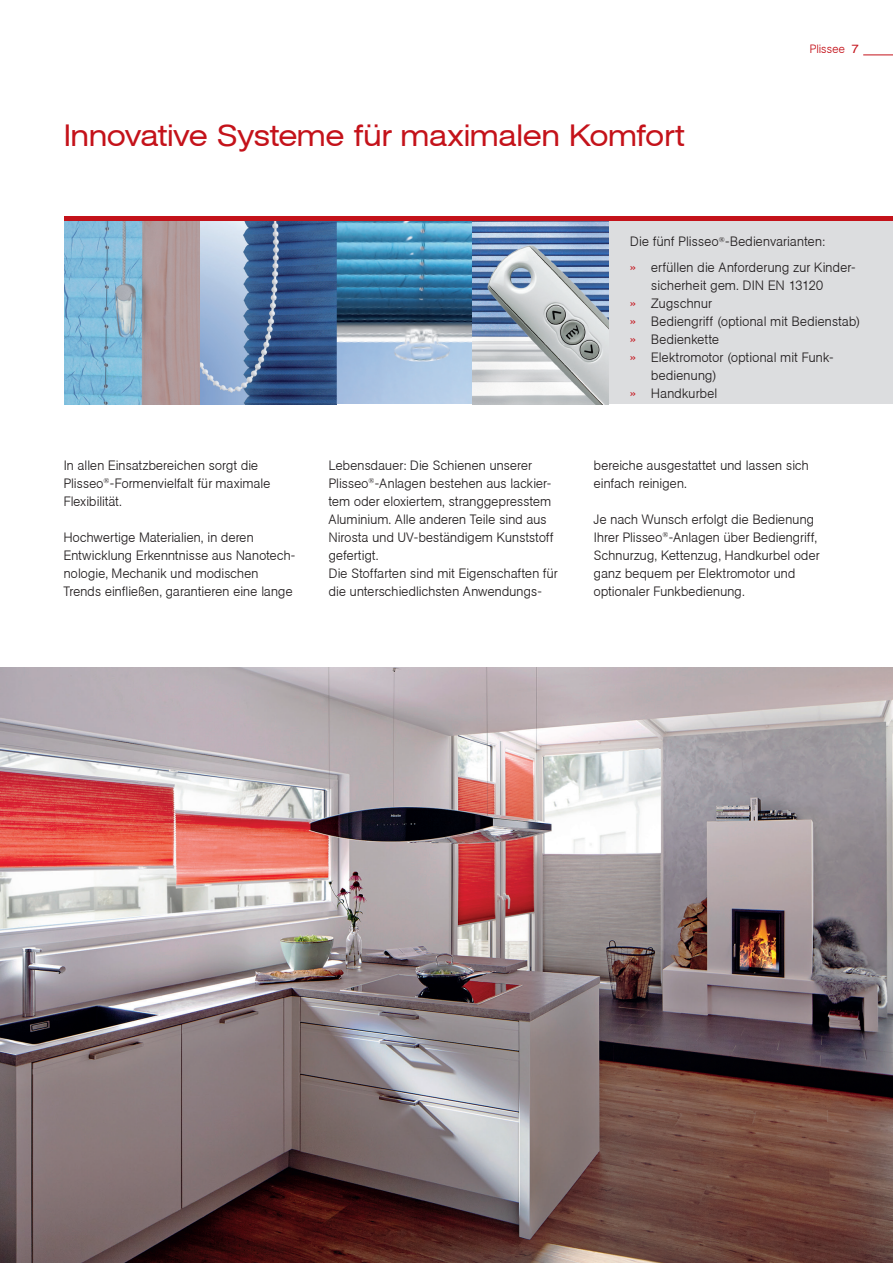
<style>
.page{position:relative;width:893px;height:1263px;background:#fff}
.page>*{position:absolute;margin:0;border:0;box-sizing:border-box;transform-origin:0 0}
.t1{font:30px "Agba Extended Normal";letter-spacing:-.005em;color:#c4121a}
.t2{font:700 13.5px/18px "Agba Small";letter-spacing:.005em;color:#231f20}
.t3{font:700 12px "Agba Small";color:#c4121a}
.s1{font-family:"Agba Extended Normal";font-weight:400}
.s2{color:#c4121a}
</style>
<div class="page">
<div style="left:609px;top:217px;width:284px;height:187px;background:#dcdddf"></div>
<img style="left:65px;top:221px;width:544px;height:183px">
<img style="left:0;top:668px;width:893px;height:595px">
<hr style="left:65px;top:217px;width:828px;height:4px;background:#c4121a">
<hr style="left:863px;top:55px;width:30px;height:1px;background:#c4121a">
<h1 class="t1" style="left:64px;top:118px;width:622px">Innovative Systeme für maximalen Komfort</h1>
<p class="t3" style="left:810px;top:42px;width:51px">Plissee <span class="s1">7</span></p>
<p class="t2" style="left:64px;top:456px;width:208px">In allen Einsatzbereichen sorgt die<br>Plisseo<sup>®</sup>-Formenvielfalt für maximale<br>Flexibilität.</p>
<p class="t2" style="left:64px;top:528px;width:233px">Hochwertige Materialien, in deren Entwicklung Erkenntnisse aus Nanotech&shy;nologie, Mechanik und modischen Trends einfließen, garantieren eine lange</p>
<p class="t2" style="left:630px;top:229px;width:227px;line-height:25.2px">Die fünf Plisseo<sup>®</sup>-Bedienvarianten:<br><span class="s2">»</span> erfüllen die Anforderung zur Kinder-</p>
<p class="t2" style="left:651px;top:276px;width:174px">sicherheit gem. DIN EN 13120</p>
<p class="t2" style="left:630px;top:294px;width:83px"><span class="s2">»</span> Zugschnur</p>
<p class="t2" style="left:630px;top:312px;width:232px"><span class="s2">»</span> Bediengriff (optional mit Bedienstab)</p>
<p class="t2" style="left:630px;top:330px;width:91px"><span class="s2">»</span> Bedienkette</p>
<p class="t2" style="left:630px;top:348px;width:205px"><span class="s2">»</span> Elektromotor (optional mit Funk-</p>
<p class="t2" style="left:651px;top:366px;width:67px">bedienung)</p>
<p class="t2" style="left:630px;top:384px;width:89px"><span class="s2">»</span> Handkurbel</p>
<p class="t2" style="left:329px;top:456px;width:230px">Lebensdauer: Die Schienen unserer Plisseo<sup>®</sup>-Anlagen bestehen aus lackier&shy;tem oder eloxiertem, stranggepresstem Aluminium. Alle anderen Teile sind aus Nirosta und UV-beständigem Kunststoff gefertigt.<br>Die Stoffarten sind mit Eigenschaften für die unterschiedlichsten Anwendungs-</p>
<p class="t2" style="left:594px;top:456px;width:217px">bereiche ausgestattet und lassen sich einfach reinigen.</p>
<p class="t2" style="left:594px;top:510px;width:227px">Je nach Wunsch erfolgt die Bedienung Ihrer Plisseo<sup>®</sup>-An lagen über Bediengriff, Schnurzug, Ketten zug, Handkurbel oder ganz bequem per Elektro motor und optionaler Funkbedienung.</p>
</div>
